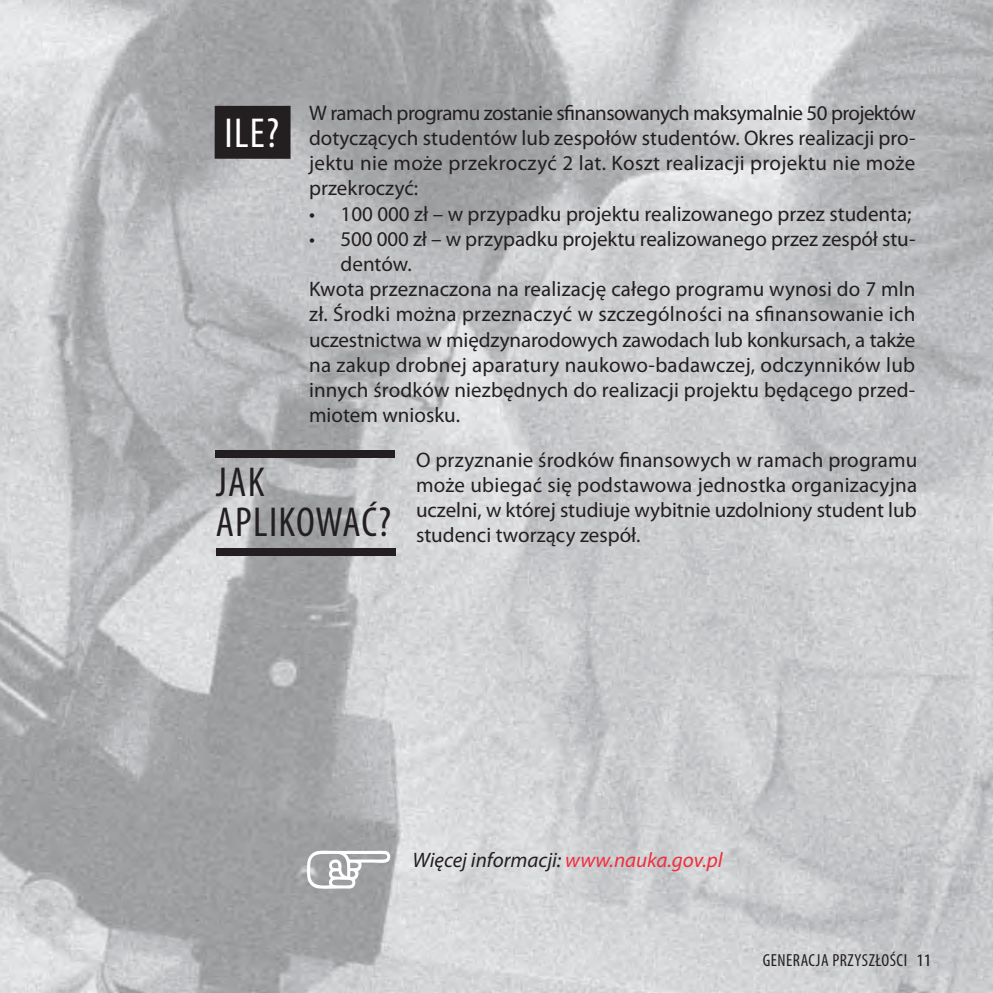
<style>
.page{position:relative;width:993px;height:993px;background:#fff}
.page>*{position:absolute;margin:0;border:0;box-sizing:border-box;transform-origin:0 0}
.t1{font:condensed 42px/40.2px "Myriad Pro";letter-spacing:.03em;color:#231f20}
.t2{font:condensed 42px "Myriad Pro";color:#fff}
.t3{font:21px/25.2px "Myriad Pro";letter-spacing:.005em;color:#231f20;text-align:justify}
.t4{font:italic 21px "Myriad Pro";color:#231f20}
.t5{font:condensed 17.5px "Myriad Pro";letter-spacing:.03em;color:#231f20}
.s1{color:#ee2f3e}
</style>
<div class="page">
<img style="left:0;top:0;width:992px;height:992px">
<div style="left:214px;top:106px;width:76px;height:53px;background:#231f20"></div>
<svg style="left:307px;top:850px;width:84px;height:38px"></svg>
<div style="left:216px;top:547px;width:179px;height:8px;background:#231f20"></div>
<div style="left:215px;top:450px;width:180px;height:8px;background:#231f20"></div>
<h1 class="t2" style="left:224px;top:108px;width:56px">ILE?</h1>
<p class="t3" style="left:309px;top:100px;width:608px">W ramach programu zostanie sfinansowanych maksymalnie 50 projektów dotyczących studentów lub zespołów studentów. Okres realizacji pro&shy;jektu nie może przekroczyć 2 lat. Koszt realizacji projektu nie może przekroczyć:</p>
<p class="t3" style="left:309px;top:200px;width:604px">• 100 000 zł – w przypadku projektu realizowanego przez studenta;</p>
<p class="t3" style="left:309px;top:226px;width:607px">• 500 000 zł – w przypadku projektu realizowanego przez zespół stu-</p>
<p class="t3" style="left:340px;top:251px;width:73px">dentów.</p>
<p class="t3" style="left:309px;top:276px;width:607px">Kwota przeznaczona na realizację całego programu wynosi do 7 mln</p>
<p class="t3" style="left:309px;top:301px;width:607px">zł. Środki można przeznaczyć w szczególności na sfinansowanie ich</p>
<p class="t3" style="left:309px;top:326px;width:607px">uczestnictwa w międzynarodowych zawodach lub konkursach, a także</p>
<p class="t3" style="left:309px;top:352px;width:607px">na zakup drobnej aparatury naukowo-badawczej, odczynników lub</p>
<p class="t3" style="left:309px;top:377px;width:607px">innych środków niezbędnych do realizacji projektu będącego przed-</p>
<p class="t3" style="left:309px;top:402px;width:152px">miotem wniosku.</p>
<h1 class="t1" style="left:216px;top:461px;width:177px">JAK<br>APLIKOWAĆ?</h1>
<p class="t3" style="left:416px;top:446px;width:502px">O przyznanie środków finansowych w ramach programu może ubiegać się podstawowa jednostka organizacyjna uczelni, w której studiuje wybitnie uzdolniony student lub studenci tworzący zespół.</p>
<p class="t4" style="left:412px;top:846px;width:312px">Więcej informacji: <span class="s1">www.nauka.gov.pl</span></p>
<p class="t5" style="left:762px;top:949px;width:170px">GENERACJA PRZYSZŁOŚCI 11</p>
</div>
